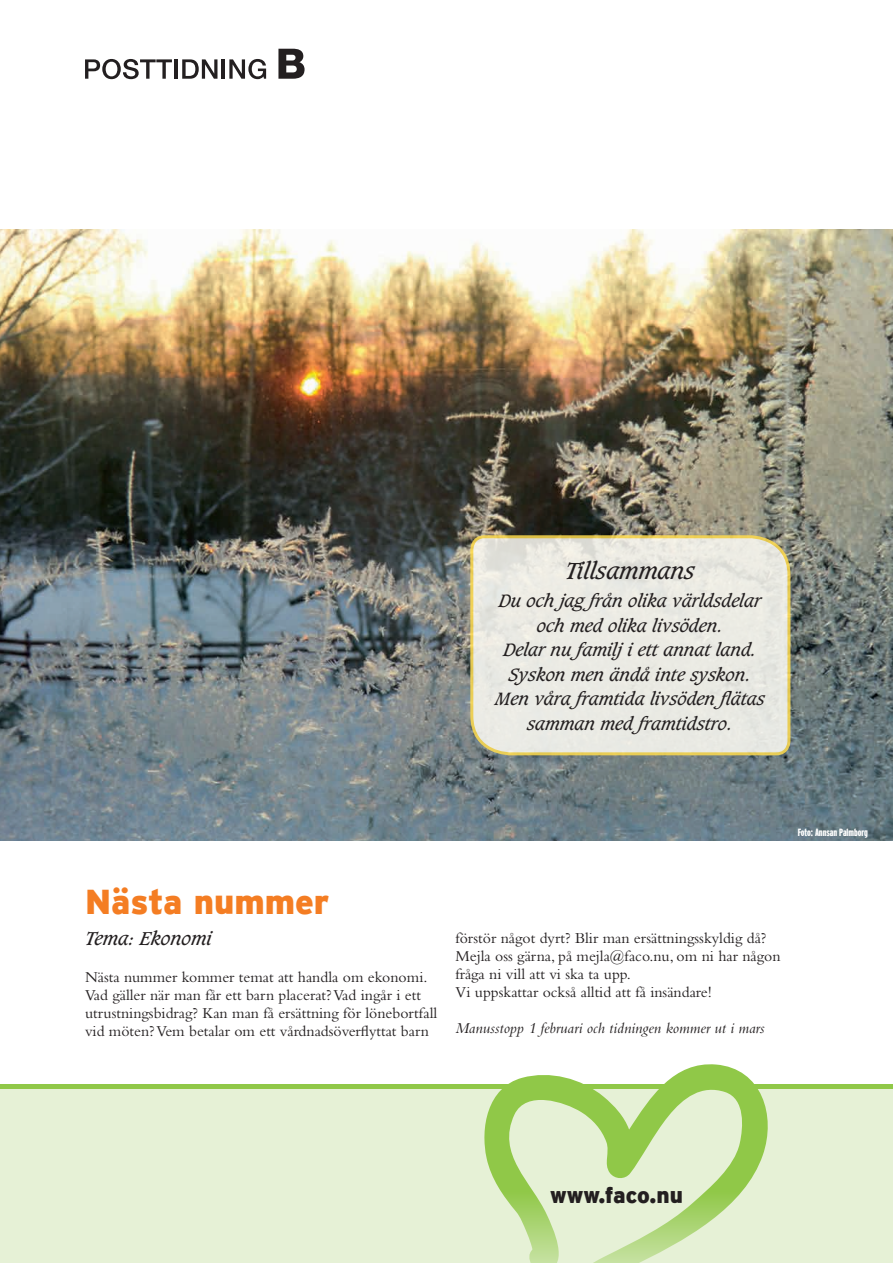
<style>
.page{position:relative;width:893px;height:1263px;background:#fff}
.page>*{position:absolute;margin:0;border:0;box-sizing:border-box;transform-origin:0 0}
.t1{font:900 34.5px "Interstate Mono";color:#f47d23}
.t2{font:900 22.5px "Interstate Mono";color:#231f20}
.t3{font:italic 22.5px "Caxton";color:#231f20}
.t4{font:italic 18px "Caxton";color:#231f20}
.t5{font:italic 17.25px/24.6px "Caxton";color:#231f20;text-align:center}
.t6{font:15.75px/18px "Bembo";color:#231f20}
.t7{font:italic 15.75px "Bembo";color:#231f20}
.t8{font:900 extra-condensed 10.5px "Interstate";color:#fff}
</style>
<div class="page">
<img style="left:0;top:230px;width:893px;height:611px">
<div style="left:0;top:1086px;width:893px;height:177px;background:#e6f1d6"></div>
<div style="left:0;top:1084px;width:893px;height:5px;background:#90c848"></div>
<svg style="left:484px;top:1064px;width:284px;height:199px"></svg>
<svg style="left:469px;top:534px;width:323px;height:223px;background:#e5e4d9"></svg>
<svg style="left:85px;top:59px;width:87px;height:20px"></svg>
<hr style="left:174px;top:59px;width:4px;height:20px;background:#231f20">
<svg style="left:182px;top:59px;width:35px;height:20px"></svg>
<hr style="left:222px;top:59px;width:3px;height:20px;background:#231f20">
<svg style="left:229px;top:59px;width:37px;height:20px"></svg>
<svg style="left:278px;top:49px;width:27px;height:30px"></svg>
<h2 class="t3" style="left:565px;top:558px;width:131px">Tillsammans</h2>
<p class="t5" style="left:495px;top:589px;width:271px">Du och jag från olika världsdelar och med olika livsöden.<br>Delar nu familj i ett annat land.<br>Syskon men ändå inte syskon.<br>Men våra framtida livsöden flätas samman med framtidstro.</p>
<p class="t8" style="left:798px;top:826px;width:72px">Foto: Annsan Palmborg</p>
<h1 class="t1" style="left:85px;top:882px;width:246px">Nästa nummer</h1>
<p class="t4" style="left:85px;top:928px;width:128px">Tema: Ekonomi</p>
<p class="t6" style="left:85px;top:967px;width:354px">Nästa nummer kommer temat att handla om ekonomi.<br>Vad gäller när man får ett barn placerat? Vad ingår i ett utrustningsbidrag? Kan man få ersättning för lönebortfall vid möten? Vem betalar om ett vårdnadsöverflyttat barn</p>
<p class="t6" style="left:455px;top:929px;width:327px">förstör något dyrt? Blir man ersättningsskyldig då?<br>Mejla oss gärna, på mejla@faco.nu, om ni har någon fråga ni vill att vi ska ta upp.<br>Vi uppskattar också alltid att få insändare!</p>
<p class="t7" style="left:455px;top:1019px;width:311px">Manusstopp 1 februari och tidningen kommer ut i mars</p>
<h2 class="t2" style="left:550px;top:1182px;width:134px">www.faco.nu</h2>
</div>
